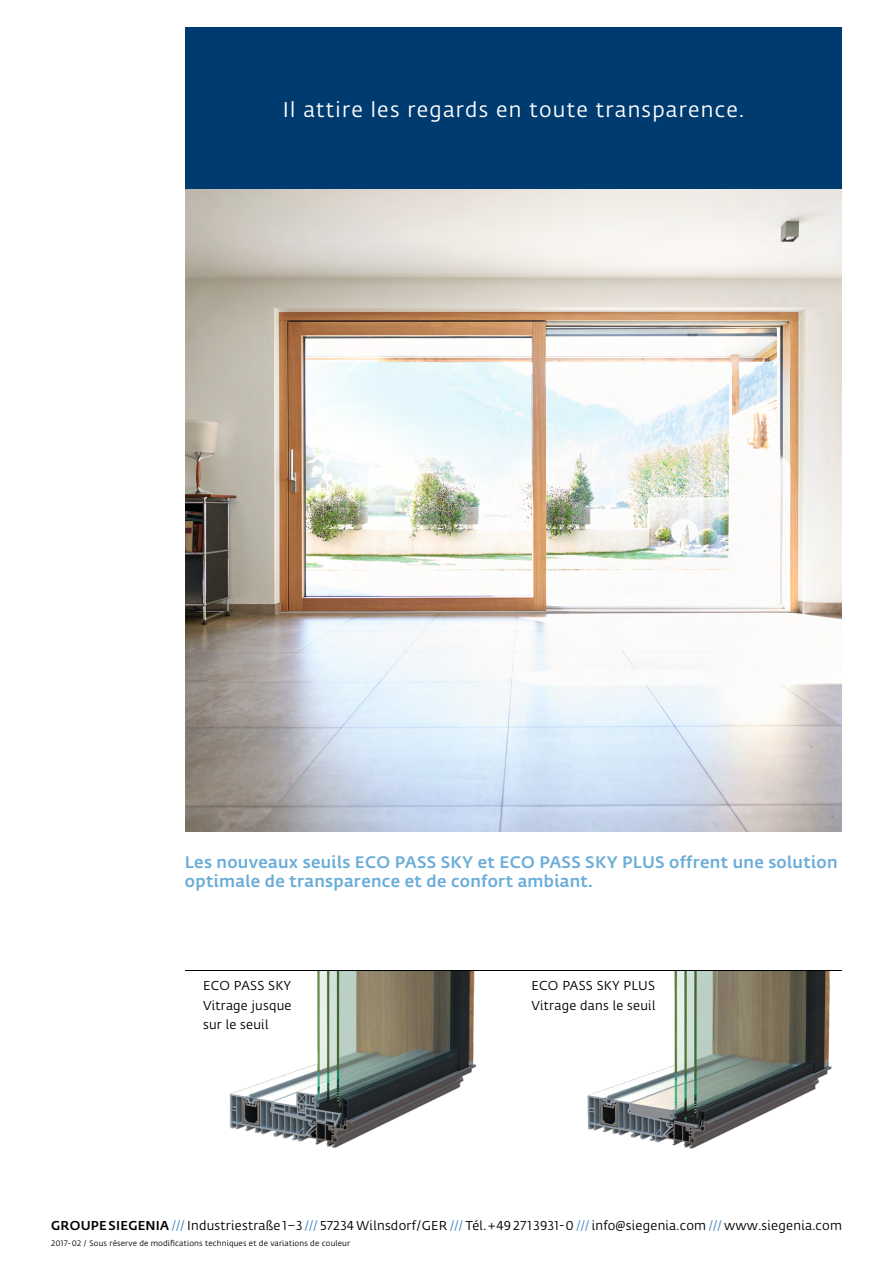
<style>
.page{position:relative;width:893px;height:1263px;background:#fff}
.page>*{position:absolute;margin:0;border:0;box-sizing:border-box;transform-origin:0 0}
.t1{font:21px "Fedra Sans Alt Pro";letter-spacing:.06em;color:#fff}
.t2{font:500 16.5px/19.5px "Fedra Sans Alt Pro";letter-spacing:.02em;color:#6badd9}
.t3{font:12.75px/19.5px "Fedra Sans Alt Pro";letter-spacing:.02em;color:#000}
.t4{font:7.8px "Fedra Sans Alt Pro";letter-spacing:.02em;color:#000}
.s1{font-weight:500}
.s2{color:#4483c2}
</style>
<div class="page">
<img style="left:185px;top:190px;width:657px;height:641px">
<img style="left:587px;top:971px;width:245px;height:178px">
<img style="left:229px;top:971px;width:247px;height:177px">
<hr style="left:185px;top:970px;width:657px;height:1px;background:#000">
<div style="left:185px;top:28px;width:657px;height:161px;background:#003b70"></div>
<h1 class="t1" style="left:283px;top:95px;width:463px">Il attire les regards en toute transparence.</h1>
<p class="t2" style="left:185px;top:851px;width:654px">Les nouveaux seuils ECO PASS SKY et ECO PASS SKY PLUS offrent une solution optimale de transparence et de confort ambiant.</p>
<p class="t3" style="left:203px;top:975px;width:90px;text-align:justify">ECO PASS SKY Vitrage jusque sur le seuil</p>
<p class="t3" style="left:531px;top:975px;width:125px">ECO PASS SKY PLUS<br>Vitrage dans le seuil</p>
<p class="t3" style="left:51px;top:1216px;width:792px"><span class="s1">GROUPE SIEGENIA</span> <span class="s2">///</span> Industriestraße 1–3 <span class="s2">///</span> 57234 Wilnsdorf/GER <span class="s2">///</span> Tél. +49 271 3931-0 <span class="s2">///</span> info@siegenia.com <span class="s2">///</span> www.siegenia.com</p>
<p class="t4" style="left:51px;top:1237px;width:301px">2017-02 / Sous réserve de modifications techniques et de variations de couleur</p>
</div>
